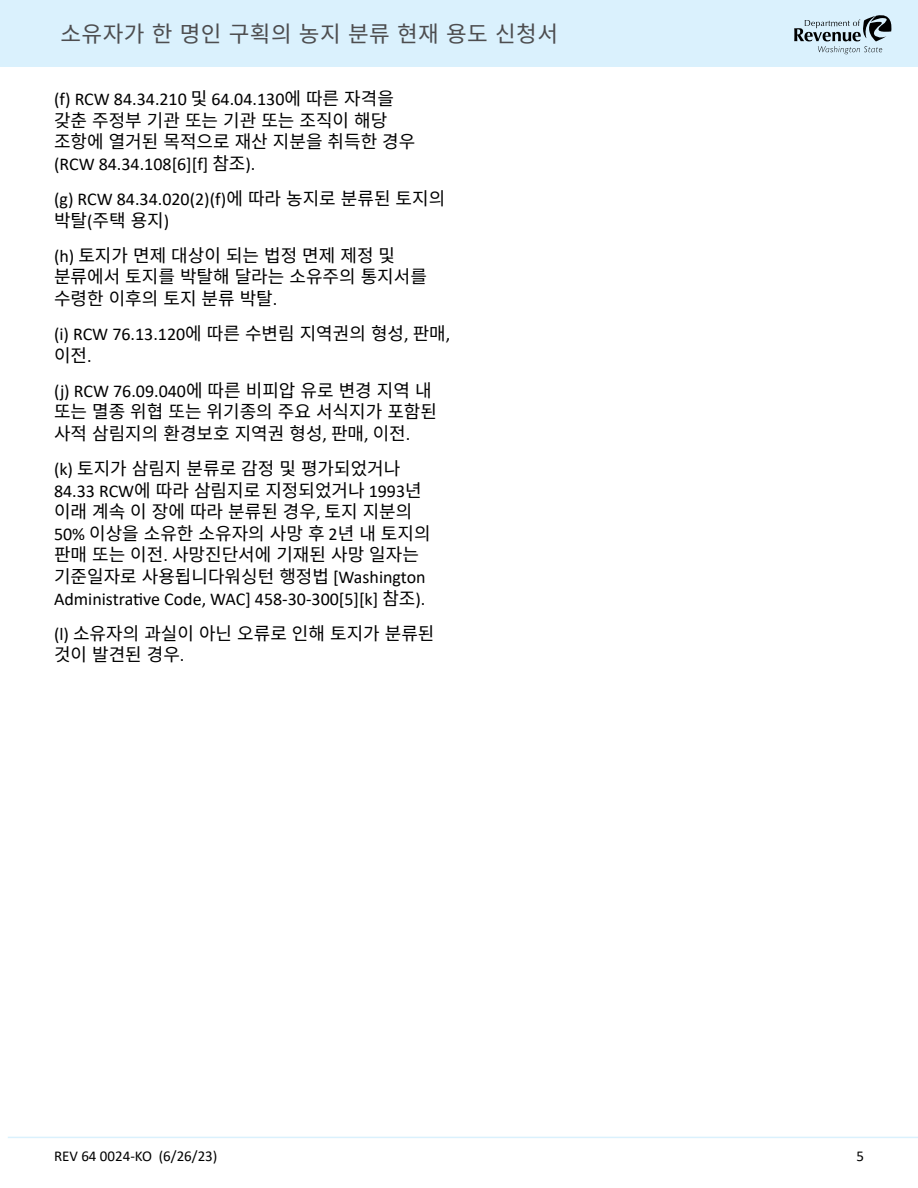
<style>
.page{position:relative;width:918px;height:1188px;background:#fff}
.page>*{position:absolute;margin:0;border:0;box-sizing:border-box;transform-origin:0 0}
.t1{font:22.5px "Noto Sans CJ Kkr";letter-spacing:.02em;color:#4d4d4f}
.Heading_4{font:18px/21.6px "Noto Sans CJ Kkr";color:#000}
.Heading_4-2{font:18px/21.6px "Calibri";color:#000}
.t2{font:15px "Calibri";color:#000}
.s1{font-family:"Calibri"}
.s2{font-family:"Noto Sans CJ Kkr"}
</style>
<div class="page">
<div style="left:0;top:0;width:918px;height:66px;background:#daf1fd"></div>
<svg style="left:794px;top:15px;width:98px;height:39px"></svg>
<hr style="left:8px;top:1137px;width:910px;height:1px;background:#daf1fd">
<p class="t1" style="left:60px;top:21px;width:499px">소유자가 한 명인 구획의 농지 분류 현재 용도 신청서</p>
<h4 class="Heading_4" style="left:54px;top:88px;width:363px"><span class="s1">(f) RCW 84.34.210</span> 및 <span class="s1">64.04.130</span>에 따른 자격을 갖춘 주정부 기관 또는 기관 또는 조직이 해당 조항에 열거된 목적으로 재산 지분을 취득한 경우 <span class="s1">(RCW 84.34.108[6][f]</span> 참조<span class="s1">).</span></h4>
<h4 class="Heading_4-2" style="left:54px;top:188px;width:393px">(g) RCW 84.34.020(2)(f)<span class="s2">에 따라 농지로 분류된 토지의 박탈</span>(<span class="s2">주택 용지</span>)</h4>
<h4 class="Heading_4" style="left:54px;top:245px;width:374px"><span class="s1">(h)</span> 토지가 면제 대상이 되는 법정 면제 제정 및 분류에서 토지를 박탈해 달라는 소유주의 통지서를 수령한 이후의 토지 분류 박탈<span class="s1">.</span></h4>
<h4 class="Heading_4-2" style="left:54px;top:323px;width:398px">(i) RCW 76.13.120<span class="s2">에 따른 수변림 지역권의 형성</span>, <span class="s2">판매</span>, <span class="s2">이전</span>.</h4>
<h4 class="Heading_4" style="left:54px;top:380px;width:385px"><span class="s1">(j) RCW 76.09.040</span>에 따른 비피압 유로 변경 지역 내 또는 멸종 위협 또는 위기종의 주요 서식지가 포함된 사적 삼림지의 환경보호 지역권 형성<span class="s1">,</span> 판매<span class="s1">,</span> 이전<span class="s1">.</span></h4>
<h4 class="Heading_4" style="left:54px;top:458px;width:378px"><span class="s1">(k)</span> 토지가 삼림지 분류로 감정 및 평가되었거나<br><span class="s1">84.33 RCW</span>에 따라 삼림지로 지정되었거나 <span class="s1">1993</span>년 이래 계속 이 장에 따라 분류된 경우<span class="s1">,</span> 토지 지분의<br><span class="s1">50%</span> 이상을 소유한 소유자의 사망 후 <span class="s1">2</span>년 내 토지의 판매 또는 이전<span class="s1">.</span> 사망진단서에 기재된 사망 일자는 기준일자로 사용됩니다워싱턴 행정법 <span class="s1">[Washington<br>Administrative Code, WAC] 458-30-300[5][k]</span> 참조<span class="s1">).</span></h4>
<h4 class="Heading_4" style="left:54px;top:623px;width:382px"><span class="s1">(l)</span> 소유자의 과실이 아닌 오류로 인해 토지가 분류된 것이 발견된 경우<span class="s1">.</span></h4>
<p class="t2" style="left:54px;top:1145px;width:165px">REV 64 0024-KO (6/26/23)</p>
<p class="t2" style="left:856px;top:1145px;width:9px">5</p>
</div>
